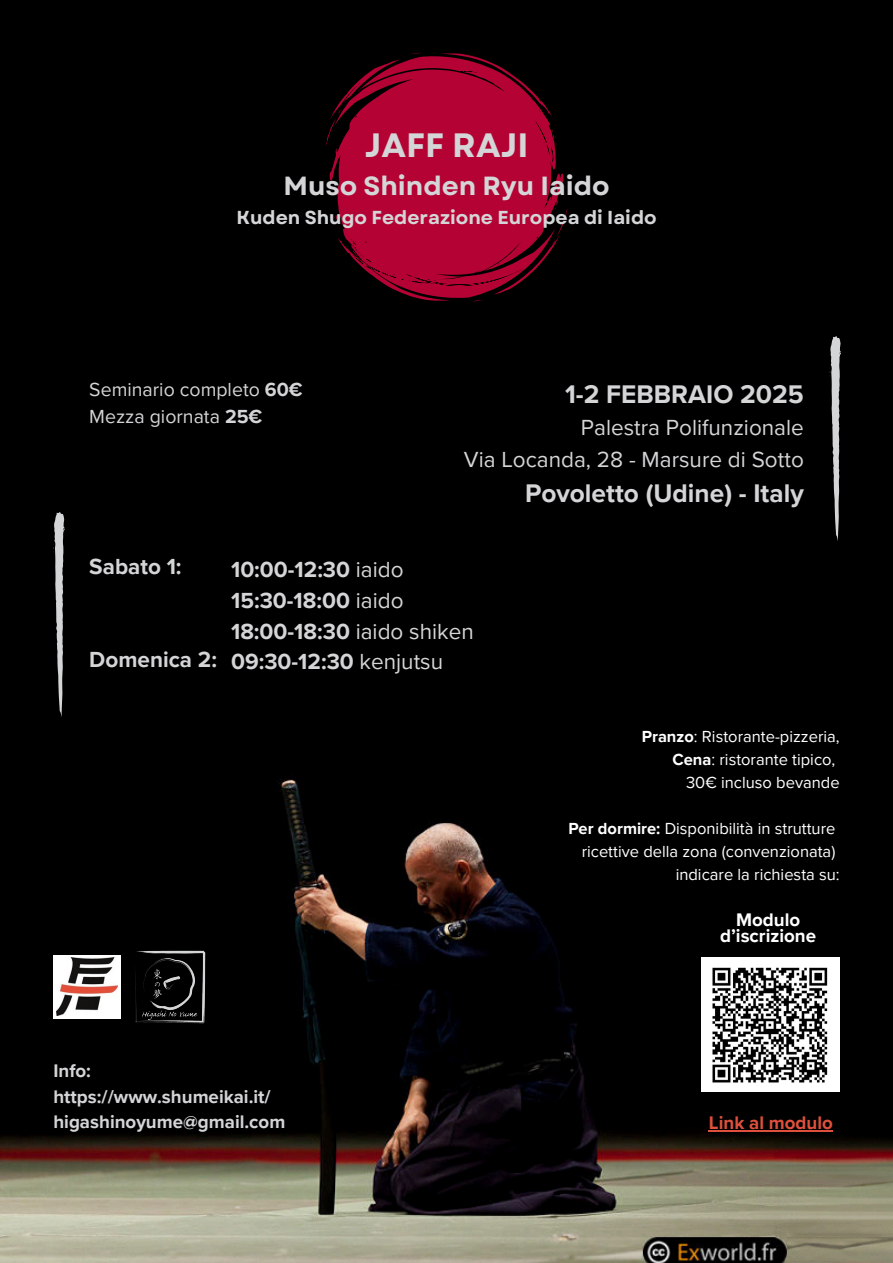
<style>
.page{position:relative;width:893px;height:1263px;background:#000}
.page>*{position:absolute;margin:0;border:0;box-sizing:border-box;transform-origin:0 0}
.t1{font:700 33.75px "Garet";color:#d4d5d6}
.t2{font:700 26.25px "Proxima Nova";color:#d4d5d6}
.t3{font:700 26.25px "Garet";color:#d4d5d6}
.t4{font:700 22.5px/30.9px "Proxima Nova";color:#d4d5d6}
.t5{font:22.5px/31.5px "Proxima Nova";color:#d4d5d6;text-align:right}
.t6{font:19.5px/27px "Proxima Nova";color:#d4d5d6}
.t7{font:700 18.75px/25.9px "Proxima Nova";color:#d4d5d6}
.t8{font:700 18.75px "Garet";color:#d4d5d6}
.t9{font:700 18.75px/16.9px "Proxima Nova";color:#fff;text-align:center}
.t10{font:700 18.75px "Proxima Nova";color:#df503c}
.t11{font:16.5px "Proxima Nova";color:#fff}
.s1{font-weight:700}
.s2{font-weight:400}
</style>
<div class="page">
<svg style="left:326px;top:53px;width:241px;height:248px;fill:#b30233"></svg>
<img style="left:0;top:778px;width:893px;height:485px">
<img style="left:134px;top:950px;width:71px;height:73px">
<svg style="left:53px;top:512px;width:12px;height:205px"></svg>
<div style="left:53px;top:955px;width:68px;height:63px;background:#fff"></div>
<img style="left:57px;top:958px;width:61px;height:57px">
<svg style="left:829px;top:336px;width:12px;height:205px"></svg>
<img style="left:701px;top:957px;width:139px;height:134px">
<hr style="left:709px;top:1130px;width:124px;height:2px;background:#df503c">
<p class="t1" style="left:365px;top:121px;width:165px">JAFF RAJI</p>
<p class="t3" style="left:284px;top:167px;width:327px">Muso Shinden Ryu Iaido</p>
<p class="t8" style="left:236px;top:204px;width:422px">Kuden Shugo Federazione Europea di Iaido</p>
<h4 class="t6" style="left:89px;top:377px;width:215px">Seminario completo <span class="s1">60€<br></span>Mezza giornata <span class="s1">25€</span></h4>
<h3 class="t2" style="left:565px;top:379px;width:240px">1-2 FEBBRAIO 2025</h3>
<h3 class="t5" style="left:464px;top:413px;width:341px">Palestra Polifunzionale<br>Via Locanda, 28 - Marsure di Sotto</h3>
<h3 class="t2" style="left:525px;top:478px;width:280px">Povoletto (Udine) - Italy</h3>
<h2 class="t4" style="left:89px;top:551px;width:94px">Sabato 1:</h2>
<p class="t4" style="left:89px;top:644px;width:129px">Domenica 2:</p>
<h1 class="t4" style="left:231px;top:554px;width:244px">10:00-12:30 <span class="s2">iaido<br></span>15:30-18:00 <span class="s2">iaido<br></span>18:00-18:30 <span class="s2">iaido shiken<br></span>09:30-12:30 <span class="s2">kenjutsu</span></h1>
<p class="t7" style="left:53px;top:1058px;width:233px">Info: https://www.shumeikai.it/ higashinoyume@gmail.com</p>
<p class="t11" style="left:642px;top:727px;width:199px"><span class="s1">Pranzo</span>: Ristorante-pizzeria,</p>
<p class="t11" style="left:672px;top:750px;width:164px"><span class="s1">Cena</span>: ristorante tipico,</p>
<p class="t11" style="left:686px;top:773px;width:155px">30€ incluso bevande</p>
<h3 class="t11" style="left:568px;top:819px;width:269px"><span class="s1">Per dormire:</span> Disponibilità in strutture</h3>
<p class="t11" style="left:581px;top:842px;width:255px">ricettive della zona (convenzionata)</p>
<p class="t11" style="left:675px;top:865px;width:165px">indicare la richiesta su:</p>
<h1 class="t9" style="left:720px;top:911px;width:98px">Modulo d’iscrizione</h1>
<h2 class="t10" style="left:709px;top:1112px;width:126px">Link al modulo</h2>
</div>
